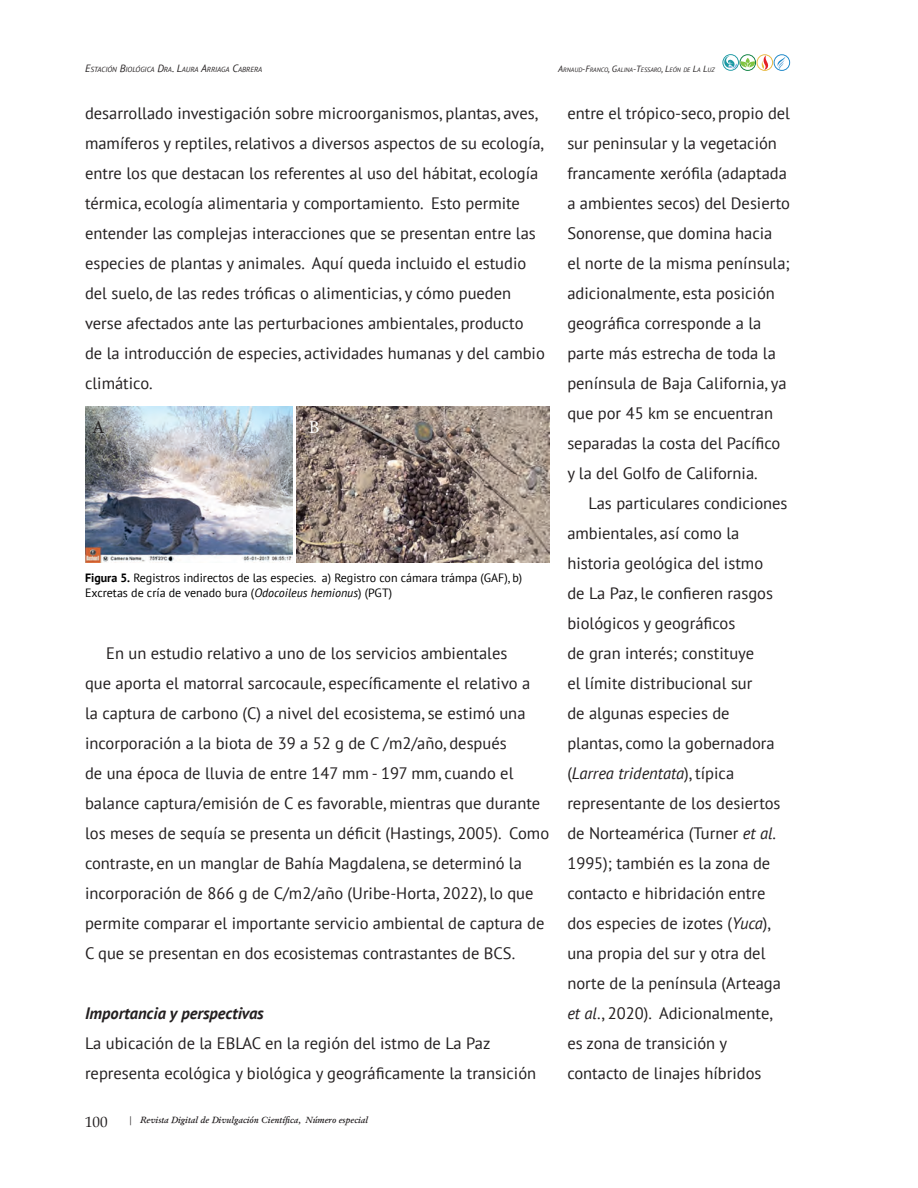
<style>
.page{position:relative;width:918px;height:1188px;background:#fff}
.page>*{position:absolute;margin:0;border:0;box-sizing:border-box;transform-origin:0 0}
.t1{font:18px "Minion Pro";color:#231f20}
.t2{font:18px "Minion Pro";color:#fff}
.t3{font:16.5px/30px "PT Sans";color:#231f20}
.t4{font:italic 700 16.5px "PT Sans";color:#231f20}
.t5{font:15px "Book Antiqua";color:#231f20}
.t6{font:12px/14.4px "PT Sans";color:#000001}
.t7{font:italic 600 9px "Garamond";color:#231f20}
.t8{font:italic 7.35px "PT Sans";color:#231f20}
.t9{font:italic 6.3px "PT Sans";color:#231f20}
.s1{font-size:10.5px}
.s2{font-size:9px}
.s3{font-style:italic}
.s4{font-weight:700}
.s5{font-family:"Minion Pro";font-weight:400;font-style:normal}
</style>
<div class="page">
<svg style="left:722px;top:54px;width:68px;height:17px"></svg>
<img style="left:85px;top:407px;width:208px;height:156px">
<img style="left:297px;top:407px;width:252px;height:156px">
<p class="t8" style="left:85px;top:65px;width:179px"><span class="s1">E</span>STA CIÓN <span class="s1">B</span>IOLÓGICA <span class="s1">D</span>RA<span class="s1">. L</span>AURA <span class="s1">A</span>RRIAGA <span class="s1">C</span>ABRERA</p>
<p class="t9" style="left:558px;top:66px;width:158px"><span class="s2">A</span>RNAUD<span class="s2">-F</span>RANCO<span class="s2">, G</span>ALINA<span class="s2">-T</span>ESSARO<span class="s2">, L</span>EÓN DE <span class="s2">L</span>A <span class="s2">L</span>UZ</p>
<p class="t3" style="left:85px;top:97px;width:461px">desarrollado investigación sobre microorganismos, plantas, aves, mamíferos y reptiles, relativos a diversos aspectos de su ecología, entre los que destacan los referentes al uso del hábitat, ecología térmica, ecología alimentaria y comportamiento. Esto permite entender las complejas interacciones que se presentan entre las especies de plantas y animales. Aquí queda incluido el estudio del suelo, de las redes tróficas o alimenticias, y cómo pueden verse afectados ante las perturbaciones ambientales, producto de la introducción de especies, actividades humanas y del cambio climático.</p>
<p class="t3" style="left:567px;top:98px;width:224px">entre el trópico-seco, propio del sur peninsular y la vegetación francamente xerófila (adaptada a ambientes secos) del Desierto<br>Sonorense, que domina hacia<br>el norte de la misma península; adicionalmente, esta posición geográfica corresponde a la parte más estrecha de toda la península de Baja California, ya que por 45 km se encuentran separadas la costa del Pacífico y la del Golfo de California.</p>
<p class="t3" style="left:567px;top:488px;width:222px;text-indent:21px">Las particulares condiciones ambientales, así como la historia geológica del istmo<br>de La Paz, le confieren rasgos biológicos y geográficos<br>de gran interés; constituye<br>el límite distribucional sur<br>de algunas especies de plantas, como la gobernadora (<span class="s3">Larrea tridentata</span>), típica representante de los desiertos de Norteamérica (Turner <span class="s3">et al</span>.<br>1995); también es la zona de contacto e hibridación entre dos especies de izotes (<span class="s3">Yuca</span>), una propia del sur y otra del norte de la península (Arteaga <span class="s3">et al</span>., 2020). Adicionalmente, es zona de transición y contacto de linajes híbridos</p>
<p class="t1" style="left:92px;top:416px;width:14px">A</p>
<p class="t2" style="left:309px;top:416px;width:12px">B</p>
<p class="t6" style="left:85px;top:571px;width:439px"><span class="s4">Figura 5.</span> Registros indirectos de las especies. a) Registro con cámara trámpa (GAF), b)<br>Excretas de cría de venado bura (<span class="s3">Odocoileus hemionus</span>) (PGT)</p>
<p class="t3" style="left:85px;top:637px;width:466px;text-indent:21px">En un estudio relativo a uno de los servicios ambientales<br>que aporta el matorral sarcocaule, específicamente el relativo a<br>la captura de carbono (C) a nivel del ecosistema, se estimó una incorporación a la biota de 39 a 52 g de C /m2/año, después<br>de una época de lluvia de entre 147 mm - 197 mm, cuando el balance captura/emisión de C es favorable, mientras que durante los meses de sequía se presenta un déficit (Hastings, 2005). Como contraste, en un manglar de Bahía Magdalena, se determinó la incorporación de 866 g de C/m2/año (Uribe-Horta, 2022), lo que permite comparar el importante servicio ambiental de captura de C que se presentan en dos ecosistemas contrastantes de BCS.</p>
<p class="t4" style="left:85px;top:1002px;width:180px">Importancia y perspectivas</p>
<p class="t3" style="left:85px;top:1027px;width:453px">La ubicación de la EBLAC en la región del istmo de La Paz representa ecológica y biológica y geográficamente la transición</p>
<p class="t5" style="left:85px;top:1112px;width:24px">100</p>
<p class="t7" style="left:129px;top:1114px;width:240px"><span class="s5">|</span> Revista Digital de Divulgación Científica, Número especial</p>
</div>
